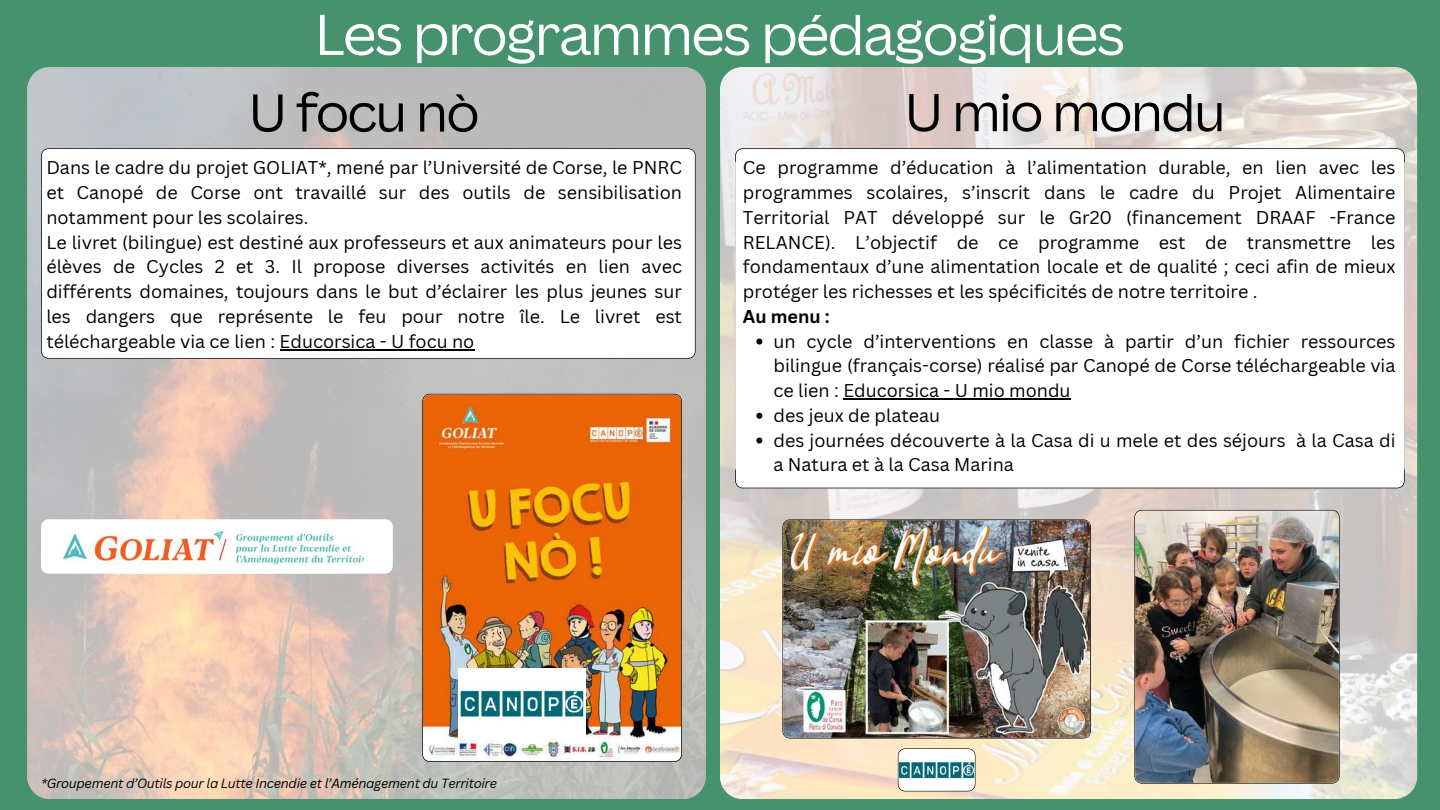
<style>
.page{position:relative;width:1440px;height:810px;background:#46916e}
.page>*{position:absolute;margin:0;border:0;box-sizing:border-box;transform-origin:0 0}
.t1{font:56px "Canva Sans Display";letter-spacing:-.025em;color:#fff}
.t2{font:52px "Canva Sans Display";letter-spacing:-.025em;color:#000}
.t3{font:18px/24.8px "Canva Sans";color:#000}
.t4{font:700 18px "Canva Sans";color:#000}
.t5{font:italic 13px "Canva Sans";letter-spacing:-.025em;color:#000}
</style>
<div class="page">
<img style="left:27px;top:67px;width:679px;height:732px;border-radius:22px">
<svg style="left:41px;top:519px;width:352px;height:55px;background:#fcfbfb"></svg>
<div style="left:41px;top:148px;width:655px;height:211px;background:#fff"></div>
<img style="left:720px;top:67px;width:697px;height:732px;border-radius:22px">
<img style="left:782px;top:519px;width:309px;height:220px">
<img style="left:1134px;top:510px;width:206px;height:273px">
<img style="left:88px;top:522px;width:278px;height:51px;border-radius:26px">
<img style="left:422px;top:394px;width:260px;height:368px">
<img style="left:458px;top:668px;width:127px;height:71px">
<svg style="left:898px;top:748px;width:78px;height:44px;background:#b4ccce"></svg>
<img style="left:62px;top:531px;width:26px;height:32px">
<svg style="left:735px;top:148px;width:670px;height:340px;background:#f1f1f1"></svg>
<div style="left:735px;top:157px;width:670px;height:318px;background:#fff"></div>
<hr style="left:280px;top:349px;width:195px;height:2px;background:#000">
<svg style="left:756px;top:339px;width:6px;height:6px"></svg>
<hr style="left:843px;top:399px;width:228px;height:1px;background:#000">
<svg style="left:756px;top:413px;width:6px;height:6px"></svg>
<svg style="left:756px;top:438px;width:6px;height:6px"></svg>
<h1 class="t1" style="left:315px;top:-5px;width:812px">Les programmes pédagogiques</h1>
<h2 class="t2" style="left:249px;top:76px;width:232px">U focu nò</h2>
<h2 class="t2" style="left:905px;top:76px;width:322px">U mio mondu</h2>
<p class="t3" style="left:46px;top:155px;width:637px">Dans le cadre du projet GOLIAT*, mené par l’Université de Corse, le PNRC et Canopé de Corse ont travaillé sur des outils de sensibilisation notamment pour les scolaires.<br>Le livret (bilingue) est destiné aux professeurs et aux animateurs pour les élèves de Cycles 2 et 3. Il propose diverses activités en lien avec différents domaines, toujours dans le but d’éclairer les plus jeunes sur les dangers que représente le feu pour notre île. Le livret est téléchargeable via ce lien : Educorsica - U focu no</p>
<p class="t3" style="left:743px;top:155px;width:654px;text-align:justify">Ce programme d’éducation à l’alimentation durable, en lien avec les programmes scolaires, s’inscrit dans le cadre du Projet Alimentaire Territorial PAT développé sur le Gr20 (financement DRAAF -France RELANCE). L’objectif de ce programme est de transmettre les fondamentaux d’une alimentation locale et de qualité ; ceci afin de mieux protéger les richesses et les spécificités de notre territoire .</p>
<p class="t4" style="left:743px;top:304px;width:88px">Au menu :</p>
<p class="t3" style="left:773px;top:328px;width:624px">un cycle d’interventions en classe à partir d’un fichier ressources bilingue (français-corse) réalisé par Canopé de Corse téléchargeable via ce lien : Educorsica - U mio mondu<br>des jeux de plateau<br>des journées découverte à la Casa di u mele et des séjours à la Casa di a Natura et à la Casa Marina</p>
<p class="t5" style="left:41px;top:774px;width:458px">*Groupement d’Outils pour la Lutte Incendie et l’Aménagement du Territoire</p>
</div>
